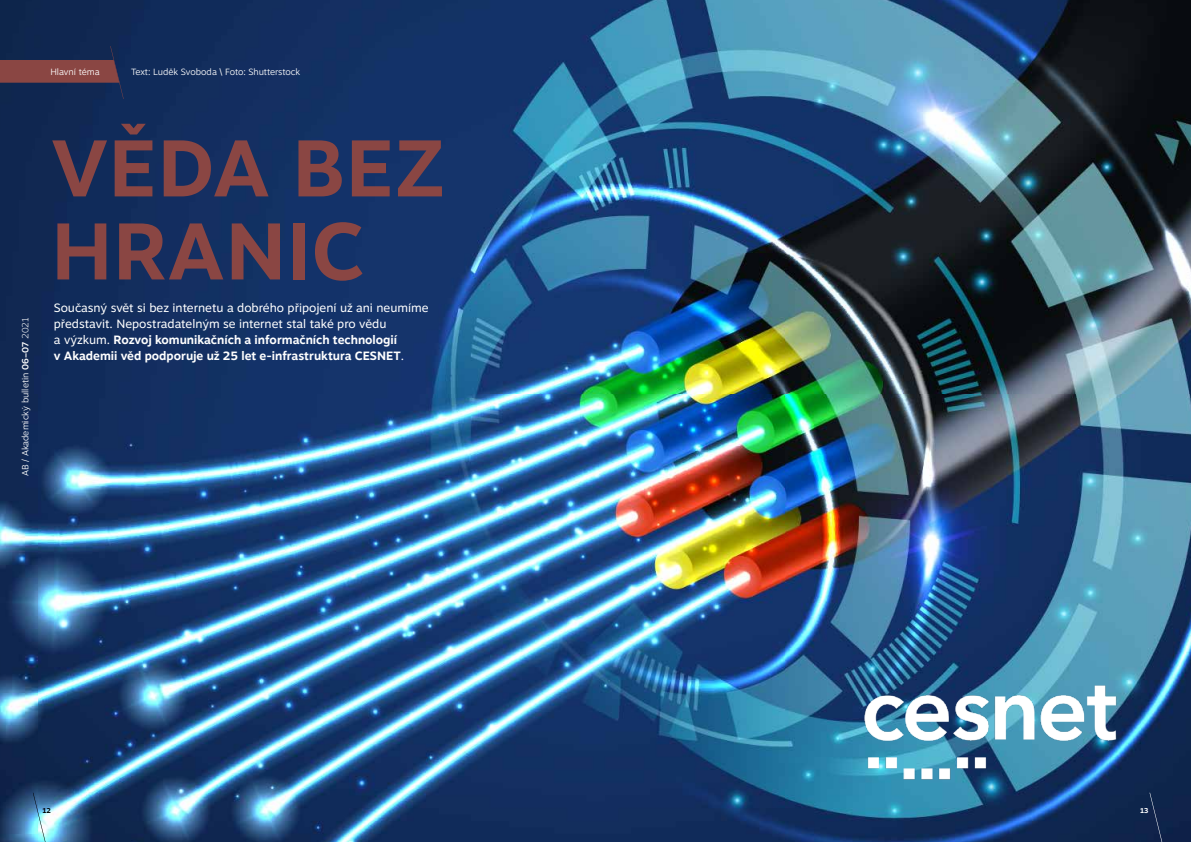
<style>
.page{position:relative;width:1191px;height:842px;background:#fff}
.page>*{position:absolute;margin:0;border:0;box-sizing:border-box;transform-origin:0 0}
.t1{font:700 80px/83px "Motiva Sans";letter-spacing:.01em;color:#8a4643}
.t2{font:12px/16px "Motiva Sans";color:#fff}
.t3{font:300 9px "Motiva Sans";color:#fff}
.t4{font:700 7px "Motiva Sans";color:#000}
.t5{font:700 7px "Motiva Sans";color:#fff}
.s1{font-weight:500}
.s2{font-weight:100}
.s3{font-weight:400}
.s4{font-weight:700}
</style>
<div class="page">
<img style="left:784px;top:393px;width:407px;height:449px">
<img style="left:37px;top:393px;width:747px;height:449px">
<img style="left:0;top:0;width:37px;height:842px">
<img style="left:784px;top:0;width:407px;height:393px">
<img style="left:35px;top:0;width:749px;height:393px">
<svg style="left:0;top:46px;width:124px;height:53px;background:#41334b"></svg>
<svg style="left:1149px;top:793px;width:16px;height:49px"></svg>
<img style="left:822px;top:639px;width:339px;height:186px">
<svg style="left:33px;top:793px;width:12px;height:49px"></svg>
<p class="t3" style="left:19px;top:476px;width:161px;rotate:-90deg">AB / Akademický bulletin <span class="s1">06–07</span> <span class="s2">2021</span></p>
<p class="t3" style="left:50px;top:65px;width:51px">Hlavní téma</p>
<p class="t3" style="left:131px;top:65px;width:171px">Text: Luděk Svoboda <span class="s3">\</span> Foto: Shutterstock</p>
<h1 class="t1" style="left:51px;top:125px;width:395px">VĚDA BEZ<br>HRANIC</h1>
<p class="t2" style="left:54px;top:299px;width:376px">Současný svět si bez internetu a dobrého připojení už ani neumíme představit. Nepostradatelným se internet stal také pro vědu<br>a výzkum. <span class="s4">Rozvoj komunikačních a informačních technologií<br>v Akademii věd podporuje už 25 let e-infrastruktura CESNET</span>.</p>
<p class="t4" style="left:42px;top:806px;width:10px">12</p>
<p class="t5" style="left:1140px;top:806px;width:10px">13</p>
</div>
